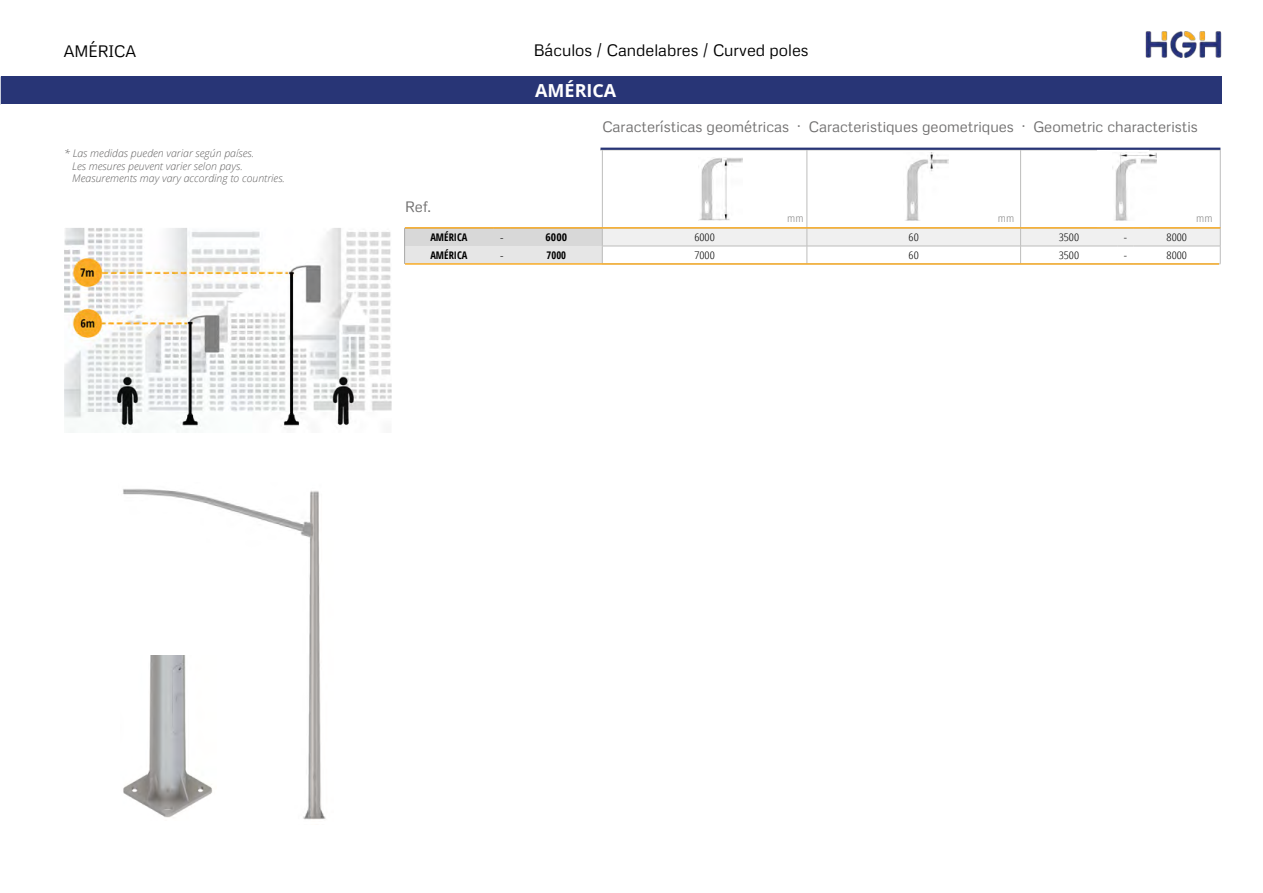
<style>
.page{position:relative;width:1263px;height:893px;background:#fff}
.page>*{position:absolute;margin:0;border:0;box-sizing:border-box;transform-origin:0 0}
.t1{font:700 18px "Open Sans";color:#fff}
.t2{font:16.5px "Metrophobic";color:#000}
.t3{font:15px "Metrophobic";color:#706f6f}
.t4{font:italic 300 10.5px/12.6px "Open Sans";color:#646363}
.t5{font:300 condensed 10.5px "Open Sans";color:#000;scale:1.22 1}
.t6{font:700 condensed 10.5px "Open Sans";color:#000}
.t7{font:300 condensed 10.5px "Open Sans";color:#878787;scale:1.23 1}
.t8{font:700 condensed 10.5px "Open Sans";color:#000;scale:1.1 1}
.t9{font:10.5px "Minion Pro";color:#000;scale:1.1 1}
</style>
<div class="page">
<img style="left:65px;top:229px;width:325px;height:204px">
<div style="left:1px;top:76px;width:1220px;height:28px;background:#283576"></div>
<img style="left:1145px;top:31px;width:77px;height:27px">
<hr style="left:510px;top:150px;width:92px;height:1px;background:#bdbdbc">
<hr style="left:602px;top:150px;width:205px;height:1px;background:#bdbdbc">
<hr style="left:602px;top:150px;width:1px;height:78px;background:#bdbdbc">
<hr style="left:1020px;top:150px;width:1px;height:78px;background:#bdbdbc">
<hr style="left:807px;top:150px;width:213px;height:1px;background:#bdbdbc">
<hr style="left:1020px;top:150px;width:97px;height:1px;background:#bdbdbc">
<hr style="left:1133px;top:150px;width:87px;height:1px;background:#bdbdbc">
<hr style="left:807px;top:150px;width:1px;height:78px;background:#bdbdbc">
<hr style="left:1220px;top:150px;width:1px;height:78px;background:#bdbdbc">
<svg style="left:602px;top:228px;width:619px;height:37px"></svg>
<div style="left:378px;top:142px;width:222px;height:16px;background:#fff"></div>
<div style="left:404px;top:228px;width:198px;height:36px;background:#dbdbdb"></div>
<hr style="left:405px;top:263px;width:814px;height:2px;background:#f8ac27">
<img style="left:906px;top:153px;width:42px;height:67px">
<img style="left:698px;top:157px;width:45px;height:63px">
<div style="left:1097px;top:149px;width:52px;height:79px;background:#fff"></div>
<hr style="left:600px;top:148px;width:620px;height:2px;background:#283576">
<hr style="left:405px;top:227px;width:815px;height:2px;background:#f8ac27">
<img style="left:1115px;top:153px;width:42px;height:67px">
<img style="left:123px;top:489px;width:203px;height:331px">
<img style="left:123px;top:655px;width:93px;height:165px">
<h2 class="t2" style="left:64px;top:41px;width:74px">AMÉRICA</h2>
<p class="t4" style="left:72px;top:147px;width:214px;text-indent:-8px">* Las medidas pueden variar según países.<br>Les mesures peuvent varier selon pays.<br>Measurements may vary according to countries.</p>
<h2 class="t2" style="left:534px;top:40px;width:277px">Báculos / Candelabres / Curved poles</h2>
<h1 class="t1" style="left:535px;top:77px;width:83px">AMÉRICA</h1>
<h3 class="t3" style="left:405px;top:197px;width:28px">Ref.</h3>
<h3 class="t3" style="left:602px;top:118px;width:597px">Características geométricas · Caracteristiques geometriques · Geometric characteristis</h3>
<p class="t7" style="left:787px;top:211px;width:15px">mm</p>
<p class="t7" style="left:998px;top:211px;width:15px">mm</p>
<p class="t7" style="left:1196px;top:211px;width:15px">mm</p>
<p class="t6" style="left:430px;top:230px;width:39px">AMÉRICA</p>
<p class="t9" style="left:500px;top:230px;width:5px">-</p>
<p class="t8" style="left:546px;top:230px;width:21px">6000</p>
<p class="t5" style="left:694px;top:230px;width:18px">6000</p>
<p class="t5" style="left:909px;top:230px;width:10px">60</p>
<p class="t5" style="left:1059px;top:230px;width:18px">3500</p>
<p class="t5" style="left:1124px;top:230px;width:4px">-</p>
<p class="t5" style="left:1166px;top:230px;width:18px">8000</p>
<p class="t6" style="left:430px;top:248px;width:39px">AMÉRICA</p>
<p class="t9" style="left:500px;top:248px;width:5px">-</p>
<p class="t6" style="left:547px;top:248px;width:21px">7000</p>
<p class="t5" style="left:694px;top:248px;width:18px">7000</p>
<p class="t5" style="left:909px;top:248px;width:10px">60</p>
<p class="t5" style="left:1059px;top:248px;width:18px">3500</p>
<p class="t5" style="left:1124px;top:248px;width:4px">-</p>
<p class="t5" style="left:1166px;top:248px;width:18px">8000</p>
</div>
